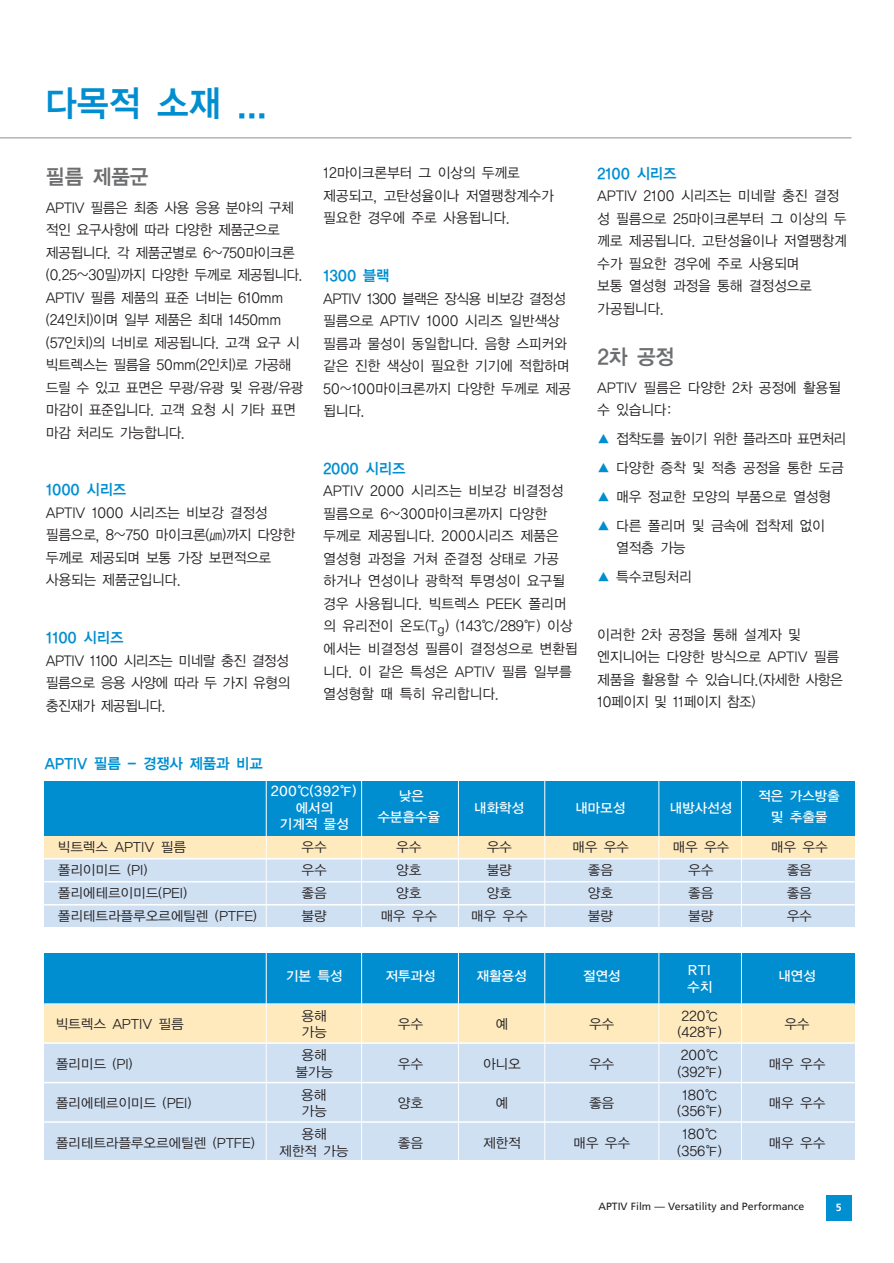
<style>
.page{position:relative;width:894px;height:1263px;background:#fff}
.page>*{position:absolute;margin:0;border:0;box-sizing:border-box;transform-origin:0 0}
.t1{font:36px "YGO14 KS Cms UHC H";color:#008ed0;scale:.95 1}
.t2{font:21px "YGO14 KS Cms UHC H";letter-spacing:-.07em;color:#6d6e70;scale:.95 1}
.t3{font:15px "YGO14 KS Cms UHC H";letter-spacing:-.07em;color:#008ed0;scale:.95 1}
.t4{font:14.25px/22.5px "YGO12 KS Cms UHC H";letter-spacing:-.07em;color:#231f20;scale:.95 1}
.t5{font:14.25px/22.5px "YGO12 KS Cms UHC H";letter-spacing:-.095em;color:#231f20;scale:.95 1}
.t6{font:14.25px "YGO12 KS Cms UHC H";letter-spacing:-.11em;color:#231f20;scale:.95 1}
.t7{font:13.5px "YGO12 KS Cms UHC H";letter-spacing:-.07em;color:#231f20}
.t8{font:13.5px/16.5px "YGO13 KS Cms UHC H";letter-spacing:-.075em;color:#fff;text-align:center}
.t9{font:10.5px "Frutiger";color:#231f20}
.t10{font:700 10.5px "Frutiger";color:#fff}
.s1{color:#008ed0}
</style>
<div class="page">
<hr style="left:0;top:137px;width:851px;height:2px;background:#b2b4b6">
<div style="left:44px;top:834px;width:810px;height:24px;background:#ffeabe"></div>
<div style="left:44px;top:858px;width:810px;height:69px;background:#cfe0f3"></div>
<div style="left:44px;top:781px;width:810px;height:54px;background:#008ed0"></div>
<hr style="left:44px;top:858px;width:810px;height:1px;background:#fff">
<hr style="left:44px;top:881px;width:810px;height:1px;background:#fff">
<hr style="left:44px;top:904px;width:810px;height:1px;background:#fff">
<div style="left:44px;top:1000px;width:810px;height:43px;background:#ffeabe"></div>
<div style="left:44px;top:1043px;width:810px;height:117px;background:#cfe0f3"></div>
<div style="left:44px;top:953px;width:810px;height:51px;background:#008ed0"></div>
<hr style="left:44px;top:1003px;width:810px;height:1px;background:#fff">
<hr style="left:44px;top:1042px;width:810px;height:1px;background:#fff">
<hr style="left:44px;top:1081px;width:810px;height:2px;background:#fff">
<hr style="left:44px;top:1121px;width:810px;height:1px;background:#fff">
<hr style="left:266px;top:778px;width:1px;height:388px;background:#fff">
<hr style="left:361px;top:778px;width:1px;height:388px;background:#fff">
<hr style="left:458px;top:778px;width:1px;height:388px;background:#fff">
<hr style="left:544px;top:778px;width:1px;height:388px;background:#fff">
<hr style="left:658px;top:778px;width:1px;height:388px;background:#fff">
<hr style="left:740px;top:778px;width:1px;height:387px;background:#fff">
<div style="left:825px;top:1195px;width:26px;height:25px;background:#008fd0"></div>
<h1 class="t1" style="left:44px;top:87px;width:237px">다목적 소재 ...</h1>
<h2 class="t2" style="left:46px;top:167px;width:111px">필름 제품군</h2>
<p class="t5" style="left:46px;top:197px;width:273px">APTIV 필름은 최종 사용 응용 분야의 구체 적인 요구사항에 따라 다양한 제품군으로 제공됩니다. 각 제품군별로 6~750마이크론 (0.25~30밀)까지 다양한 두께로 제공됩니다.<br>APTIV 필름 제품의 표준 너비는 610mm (24인치)이며 일부 제품은 최대 1450mm (57인치)의 너비로 제공됩니다. 고객 요구 시 빅트렉스는 필름을 50mm(2인치)로 가공해 드릴 수 있고 표면은 무광/유광 및 유광/유광 마감이 표준입니다. 고객 요청 시 기타 표면 마감 처리도 가능합니다.</p>
<p class="t3" style="left:46px;top:483px;width:87px">1000 시리즈</p>
<p class="t4" style="left:46px;top:502px;width:265px">APTIV 1000 시리즈는 비보강 결정성 필름으로, 8~750 마이크론(㎛)까지 다양한 두께로 제공되며 보통 가장 보편적으로 사용되는 제품군입니다.</p>
<p class="t3" style="left:46px;top:631px;width:84px">1100 시리즈</p>
<p class="t4" style="left:46px;top:650px;width:259px;text-align:justify">APTIV 1100 시리즈는 미네랄 충진 결정성 필름으로 응용 사양에 따라 두 가지 유형의 충진재가 제공됩니다.</p>
<p class="t3" style="left:44px;top:757px;width:232px">APTIV 필름 - 경쟁사 제품과 비교</p>
<p class="t4" style="left:323px;top:163px;width:245px">12마이크론부터 그 이상의 두께로 제공되고, 고탄성율이나 저열팽창계수가 필요한 경우에 주로 사용됩니다.</p>
<p class="t3" style="left:323px;top:269px;width:72px">1300 블랙</p>
<p class="t4" style="left:323px;top:288px;width:263px">APTIV 1300 블랙은 장식용 비보강 결정성 필름으로 APTIV 1000 시리즈 일반색상 필름과 물성이 동일합니다. 음향 스피커와 같은 진한 색상이 필요한 기기에 적합하며<br>50~100마이크론까지 다양한 두께로 제공 됩니다.</p>
<p class="t3" style="left:323px;top:461px;width:89px">2000 시리즈</p>
<p class="t4" style="left:323px;top:481px;width:270px">APTIV 2000 시리즈는 비보강 비결정성 필름으로 6~300마이크론까지 다양한 두께로 제공됩니다. 2000시리즈 제품은 열성형 과정을 거쳐 준결정 상태로 가공 하거나 연성이나 광학적 투명성이 요구될 경우 사용됩니다. 빅트렉스 PEEK 폴리머 의 유리전이 온도(T<sub>g</sub>) (143℃/289℉) 이상 에서는 비결정성 필름이 결정성으로 변환됩 니다. 이 같은 특성은 APTIV 필름 일부를 열성형할 때 특히 유리합니다.</p>
<p class="t3" style="left:596px;top:167px;width:86px">2100 시리즈</p>
<p class="t4" style="left:596px;top:186px;width:265px">APTIV 2100 시리즈는 미네랄 충진 결정 성 필름으로 25마이크론부터 그 이상의 두 께로 제공됩니다. 고탄성율이나 저열팽창계 수가 필요한 경우에 주로 사용되며<br>보통 열성형 과정을 통해 결정성으로 가공됩니다.</p>
<h2 class="t2" style="left:596px;top:347px;width:84px">2차 공정</h2>
<p class="t4" style="left:596px;top:377px;width:259px">APTIV 필름은 다양한 2차 공정에 활용될 수 있습니다:</p>
<p class="t6" style="left:596px;top:432px;width:264px"><span class="s1">▲</span> 접착도를 높이기 위한 플라즈마 표면처리</p>
<p class="t4" style="left:596px;top:457px;width:262px"><span class="s1">▲</span> 다양한 증착 및 적층 공정을 통한 도금</p>
<p class="t4" style="left:596px;top:486px;width:248px"><span class="s1">▲</span> 매우 정교한 모양의 부품으로 열성형</p>
<p class="t4" style="left:615px;top:515px;width:222px;text-indent:-19px"><span class="s1">▲</span> 다른 폴리머 및 금속에 접착제 없이 열적층 가능</p>
<p class="t4" style="left:596px;top:566px;width:102px"><span class="s1">▲</span> 특수코팅처리</p>
<p class="t4" style="left:596px;top:624px;width:261px">이러한 2차 공정을 통해 설계자 및 엔지니어는 다양한 방식으로 APTIV 필름 제품을 활용할 수 있습니다.(자세한 사항은<br>10페이지 및 11페이지 참조)</p>
<p class="t8" style="left:270px;top:783px;width:89px">200℃(392℉) 에서의</p>
<p class="t8" style="left:398px;top:788px;width:27px">낮은</p>
<p class="t8" style="left:757px;top:788px;width:84px">적은 가스방출</p>
<p class="t8" style="left:473px;top:800px;width:52px">내화학성</p>
<p class="t8" style="left:574px;top:800px;width:52px">내마모성</p>
<p class="t8" style="left:669px;top:800px;width:65px">내방사선성</p>
<p class="t8" style="left:377px;top:809px;width:65px">수분흡수율</p>
<p class="t8" style="left:770px;top:809px;width:59px">및 추출물</p>
<p class="t8" style="left:279px;top:816px;width:71px">기계적 물성</p>
<p class="t7" style="left:58px;top:841px;width:130px">빅트렉스 APTIV 필름</p>
<p class="t7" style="left:301px;top:841px;width:28px">우수</p>
<p class="t7" style="left:396px;top:841px;width:28px">우수</p>
<p class="t7" style="left:486px;top:841px;width:28px">우수</p>
<p class="t7" style="left:571px;top:841px;width:59px">매우 우수</p>
<p class="t7" style="left:672px;top:841px;width:59px">매우 우수</p>
<p class="t7" style="left:770px;top:841px;width:59px">매우 우수</p>
<p class="t7" style="left:58px;top:864px;width:92px">폴리이미드 (PI)</p>
<p class="t7" style="left:301px;top:864px;width:28px">우수</p>
<p class="t7" style="left:396px;top:864px;width:28px">양호</p>
<p class="t7" style="left:486px;top:864px;width:28px">불량</p>
<p class="t7" style="left:587px;top:864px;width:28px">좋음</p>
<p class="t7" style="left:687px;top:864px;width:28px">우수</p>
<p class="t7" style="left:786px;top:864px;width:28px">좋음</p>
<p class="t7" style="left:58px;top:887px;width:132px">폴리에테르이미드(PEI)</p>
<p class="t7" style="left:301px;top:887px;width:28px">좋음</p>
<p class="t7" style="left:396px;top:887px;width:28px">양호</p>
<p class="t7" style="left:486px;top:887px;width:28px">양호</p>
<p class="t7" style="left:587px;top:887px;width:28px">양호</p>
<p class="t7" style="left:687px;top:887px;width:28px">좋음</p>
<p class="t7" style="left:786px;top:887px;width:28px">좋음</p>
<p class="t7" style="left:58px;top:910px;width:201px">폴리테트라플루오르에틸렌 (PTFE)</p>
<p class="t7" style="left:301px;top:910px;width:28px">불량</p>
<p class="t7" style="left:380px;top:910px;width:59px">매우 우수</p>
<p class="t7" style="left:470px;top:910px;width:59px">매우 우수</p>
<p class="t7" style="left:587px;top:910px;width:28px">불량</p>
<p class="t7" style="left:687px;top:910px;width:28px">불량</p>
<p class="t7" style="left:786px;top:910px;width:28px">우수</p>
<p class="t8" style="left:285px;top:969px;width:59px">기본 특성</p>
<p class="t8" style="left:385px;top:969px;width:52px">저투과성</p>
<p class="t8" style="left:476px;top:969px;width:52px">재활용성</p>
<p class="t8" style="left:582px;top:969px;width:40px">절연성</p>
<p class="t8" style="left:687px;top:963px;width:26px">RTI</p>
<p class="t8" style="left:777px;top:969px;width:40px">내연성</p>
<p class="t8" style="left:686px;top:979px;width:27px">수치</p>
<p class="t7" style="left:55px;top:1018px;width:130px">빅트렉스 APTIV 필름</p>
<p class="t7" style="left:301px;top:1009px;width:28px">용해</p>
<p class="t7" style="left:680px;top:1009px;width:39px">220℃</p>
<p class="t7" style="left:397px;top:1018px;width:28px">우수</p>
<p class="t7" style="left:495px;top:1018px;width:15px">예</p>
<p class="t7" style="left:588px;top:1018px;width:28px">우수</p>
<p class="t7" style="left:301px;top:1026px;width:28px">가능</p>
<p class="t7" style="left:676px;top:1026px;width:47px">(428℉)</p>
<p class="t7" style="left:783px;top:1018px;width:28px">우수</p>
<p class="t7" style="left:55px;top:1057px;width:79px">폴리미드 (PI)</p>
<p class="t7" style="left:301px;top:1049px;width:28px">용해</p>
<p class="t7" style="left:680px;top:1049px;width:40px">200℃</p>
<p class="t7" style="left:397px;top:1057px;width:28px">우수</p>
<p class="t7" style="left:482px;top:1057px;width:40px">아니오</p>
<p class="t7" style="left:588px;top:1057px;width:28px">우수</p>
<p class="t7" style="left:295px;top:1065px;width:40px">불가능</p>
<p class="t7" style="left:676px;top:1065px;width:47px">(392℉)</p>
<p class="t7" style="left:768px;top:1057px;width:59px">매우 우수</p>
<p class="t7" style="left:55px;top:1097px;width:138px">폴리에테르이미드 (PEI)</p>
<p class="t7" style="left:301px;top:1088px;width:28px">용해</p>
<p class="t7" style="left:681px;top:1088px;width:38px">180℃</p>
<p class="t7" style="left:397px;top:1097px;width:28px">양호</p>
<p class="t7" style="left:495px;top:1097px;width:15px">예</p>
<p class="t7" style="left:588px;top:1097px;width:28px">좋음</p>
<p class="t7" style="left:301px;top:1105px;width:28px">가능</p>
<p class="t7" style="left:676px;top:1105px;width:47px">(356℉)</p>
<p class="t7" style="left:768px;top:1097px;width:59px">매우 우수</p>
<p class="t7" style="left:55px;top:1136px;width:201px">폴리테트라플루오르에틸렌 (PTFE)</p>
<p class="t7" style="left:301px;top:1128px;width:28px">용해</p>
<p class="t7" style="left:681px;top:1128px;width:38px">180℃</p>
<p class="t7" style="left:397px;top:1136px;width:28px">좋음</p>
<p class="t7" style="left:482px;top:1136px;width:40px">제한적</p>
<p class="t7" style="left:572px;top:1136px;width:59px">매우 우수</p>
<p class="t7" style="left:279px;top:1144px;width:72px">제한적 가능</p>
<p class="t7" style="left:676px;top:1144px;width:47px">(356℉)</p>
<p class="t7" style="left:768px;top:1136px;width:59px">매우 우수</p>
<p class="t9" style="left:598px;top:1202px;width:207px">APTIV Film — Versatility and Performance</p>
<p class="t10" style="left:835px;top:1202px;width:7px">5</p>
</div>
